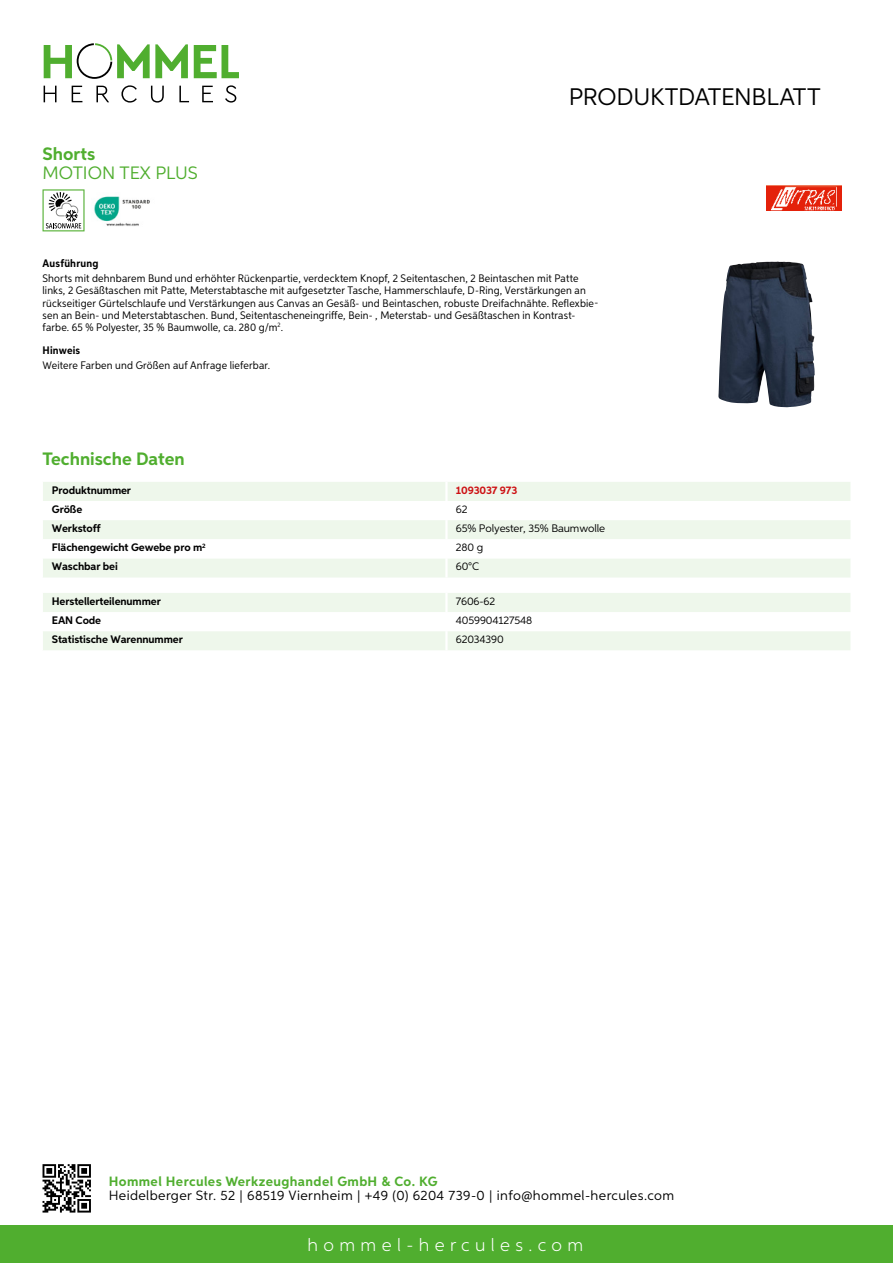
<style>
.page{position:relative;width:893px;height:1263px;background:#fff}
.page>*{position:absolute;margin:0;border:0;box-sizing:border-box;transform-origin:0 0}
.t1{font:24px "Aspira";letter-spacing:-.01em;color:#000}
.t2{font:700 18px "Aspira";color:#50ae2f}
.t3{font:300 18px "Aspira";letter-spacing:.3em;color:#fff}
.t4{font:18px "Aspira";color:#50ae2f}
.t5{font:13.5px "Aspira";letter-spacing:.03em;color:#000}
.t6{font:700 13.5px "Aspira";letter-spacing:.03em;color:#50ae2f}
.t7{font:10.95px/12px "Aspira Nar";letter-spacing:.015em;color:#000}
.t8{font:700 10.95px "Aspira";letter-spacing:-.01em;color:#000}
.t9{font:10.95px "Aspira";letter-spacing:-.01em;color:#000}
.t10{font:700 10.95px "Aspira Nar";letter-spacing:.02em;color:#000}
.t11{font:700 10.95px "Aspira";letter-spacing:-.01em;color:#cd1013}
</style>
<div class="page">
<div style="left:0;top:1226px;width:893px;height:37px;background:#50ae2f"></div>
<svg style="left:43px;top:1164px;width:48px;height:48px"></svg>
<svg style="left:194px;top:45px;width:45px;height:33px"></svg>
<svg style="left:44px;top:43px;width:144px;height:36px"></svg>
<svg style="left:44px;top:86px;width:13px;height:16px"></svg>
<svg style="left:72px;top:86px;width:10px;height:16px"></svg>
<svg style="left:96px;top:86px;width:13px;height:16px"></svg>
<svg style="left:121px;top:85px;width:16px;height:18px"></svg>
<svg style="left:151px;top:86px;width:13px;height:17px"></svg>
<svg style="left:179px;top:86px;width:10px;height:16px"></svg>
<svg style="left:202px;top:86px;width:11px;height:16px"></svg>
<svg style="left:225px;top:85px;width:11px;height:18px"></svg>
<div style="left:43px;top:482px;width:807px;height:95px;background:#eef7eb"></div>
<svg style="left:43px;top:501px;width:807px;height:57px"></svg>
<hr style="left:445px;top:482px;width:3px;height:19px;background:#fff">
<hr style="left:445px;top:501px;width:3px;height:19px;background:#fff">
<hr style="left:445px;top:520px;width:3px;height:19px;background:#fff">
<hr style="left:445px;top:539px;width:3px;height:19px;background:#fff">
<hr style="left:445px;top:558px;width:3px;height:19px;background:#fff">
<svg style="left:43px;top:593px;width:807px;height:57px"></svg>
<hr style="left:445px;top:631px;width:3px;height:19px;background:#fff">
<svg style="left:43px;top:189px;width:42px;height:42px"></svg>
<img style="left:94px;top:196px;width:56px;height:30px">
<img style="left:718px;top:261px;width:97px;height:146px">
<img style="left:766px;top:185px;width:76px;height:26px">
<h2 class="t2" style="left:43px;top:142px;width:54px">Shorts</h2>
<h2 class="t4" style="left:43px;top:162px;width:157px">MOTION TEX PLUS</h2>
<h1 class="t1" style="left:569px;top:82px;width:253px">Produktdatenblatt</h1>
<p class="t10" style="left:43px;top:257px;width:58px">Ausführung</p>
<p class="t7" style="left:43px;top:273px;width:557px">Shorts mit dehnbarem Bund und erhöhter Rückenpartie, verdecktem Knopf, 2 Seitentaschen, 2 Beintaschen mit Patte links, 2 Gesäßtaschen mit Patte, Meterstabtasche mit aufgesetzter Tasche, Hammerschlaufe, D-Ring, Verstärkungen an rückseitiger Gürtelschlaufe und Verstärkungen aus Canvas an Gesäß- und Beintaschen, robuste Dreifachnähte. Reflexbie&shy;sen an Bein- und Meterstabtaschen. Bund, Seitentascheneingriffe, Bein- , Meterstab- und Gesäßtaschen in Kontrast&shy;farbe. 65 % Polyester, 35 % Baumwolle, ca. 280 g/m<sup>2</sup>.</p>
<p class="t10" style="left:43px;top:343px;width:39px">Hinweis</p>
<p class="t7" style="left:43px;top:359px;width:229px">Weitere Farben und Größen auf Anfrage lieferbar.</p>
<h2 class="t2" style="left:43px;top:448px;width:144px">Technische Daten</h2>
<p class="t8" style="left:52px;top:483px;width:81px">Produktnummer</p>
<p class="t11" style="left:456px;top:483px;width:63px">1093037 973</p>
<p class="t8" style="left:52px;top:502px;width:32px">Größe</p>
<p class="t9" style="left:456px;top:502px;width:13px">62</p>
<p class="t8" style="left:52px;top:521px;width:50px">Werkstoff</p>
<p class="t9" style="left:456px;top:522px;width:151px">65% Polyester, 35% Baumwolle</p>
<p class="t8" style="left:52px;top:541px;width:155px">Flächengewicht Gewebe pro m<sup>2</sup></p>
<p class="t9" style="left:456px;top:541px;width:29px">280 g</p>
<p class="t8" style="left:52px;top:560px;width:68px">Waschbar bei</p>
<p class="t9" style="left:456px;top:560px;width:25px">60°C</p>
<p class="t8" style="left:52px;top:594px;width:111px">Herstellerteilenummer</p>
<p class="t9" style="left:456px;top:594px;width:41px">7606-62</p>
<p class="t8" style="left:52px;top:613px;width:51px">EAN Code</p>
<p class="t9" style="left:456px;top:613px;width:78px">4059904127548</p>
<p class="t8" style="left:52px;top:633px;width:132px">Statistische Warennummer</p>
<p class="t9" style="left:456px;top:633px;width:49px">62034390</p>
<p class="t6" style="left:109px;top:1172px;width:330px">Hommel Hercules Werkzeughandel GmbH &amp; Co. KG</p>
<p class="t5" style="left:109px;top:1187px;width:567px">Heidelberger Str. 52 | 68519 Viernheim | +49 (0) 6204 739-0 | info@hommel-hercules.com</p>
<h2 class="t3" style="left:307px;top:1234px;width:277px">hommel-hercules.com</h2>
</div>
